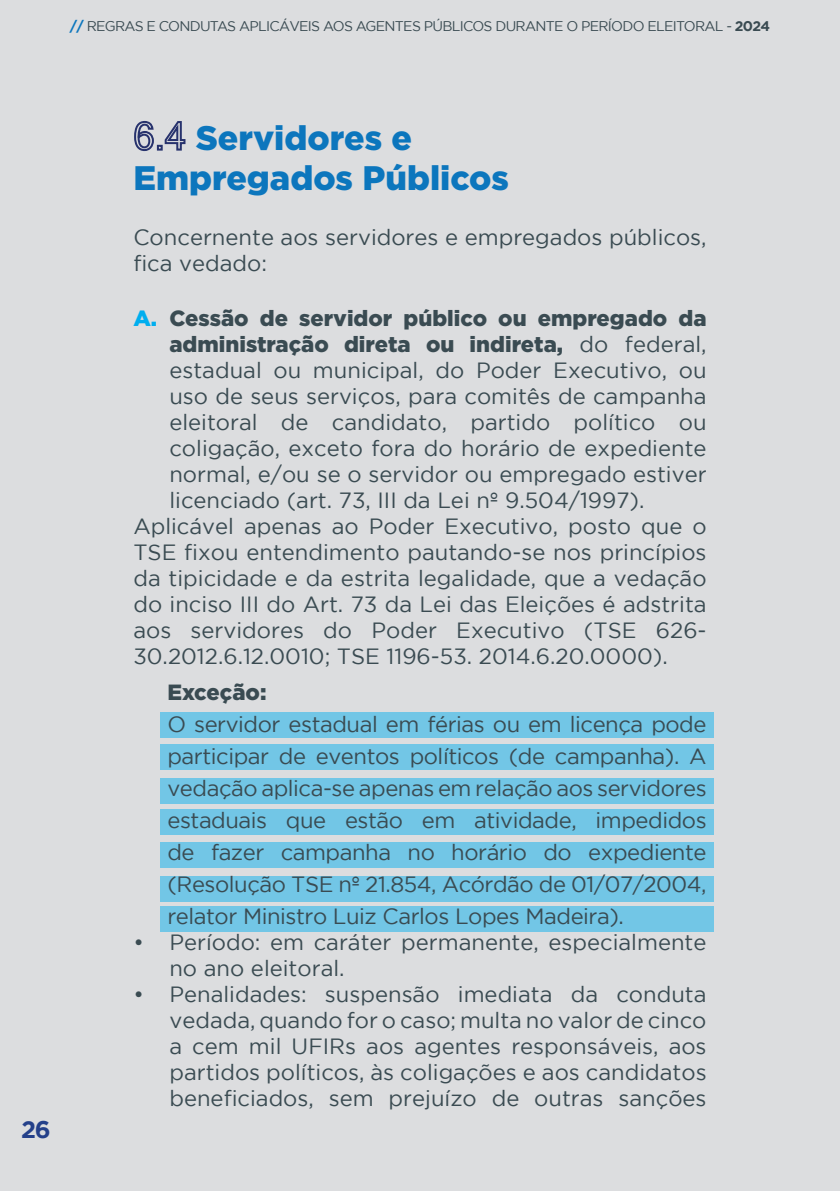
<style>
.page{position:relative;width:840px;height:1191px;background:#fff}
.page>*{position:absolute;margin:0;border:0;box-sizing:border-box;transform-origin:0 0}
.t1{font:900 34px "Gotham";color:#0c76bd}
.t2{font:700 24px "Gotham";color:#24408a}
.t3{font:22px/26px "Gotham";color:#3a4b52;text-align:justify}
.t4{font:900 22px "Gotham";color:#3a4b52}
.t5{font:14px "Gotham";letter-spacing:-.05em;color:#3a4b52}
.s1{font-weight:700;color:#0c76bd}
.s2{font-weight:700}
.s3{font-family:"Microsoft Sans Serif";font-weight:400;font-size:38px;color:#27326d}
.s4{font-weight:900;color:#00aeef}
.s5{font-weight:900}
</style>
<div class="page">
<div style="left:0;top:0;width:839px;height:1191px;background:#dcdddf"></div>
<div style="left:160px;top:711px;width:552px;height:26px;background:#72c6e6"></div>
<div style="left:160px;top:809px;width:552px;height:26px;background:#72c6e6"></div>
<div style="left:160px;top:906px;width:552px;height:26px;background:#72c6e6"></div>
<div style="left:160px;top:744px;width:552px;height:26px;background:#72c6e6"></div>
<div style="left:160px;top:842px;width:552px;height:25px;background:#72c6e6"></div>
<div style="left:160px;top:778px;width:552px;height:25px;background:#72c6e6"></div>
<div style="left:160px;top:876px;width:552px;height:25px;background:#72c6e6"></div>
<p class="t5" style="left:70px;top:18px;width:701px"><span class="s1">//</span> REGRAS E CONDUTAS APLICÁVEIS AOS AGENTES PÚBLICOS DURANTE O PERÍODO ELEITORAL - <span class="s2">2024</span></p>
<p class="t2" style="left:21px;top:1115px;width:31px">26</p>
<p class="t1" style="left:133px;top:118px;width:280px"><span class="s3">6.4</span> Servidores e</p>
<p class="t1" style="left:133px;top:159px;width:377px">Empregados Públicos</p>
<p class="t3" style="left:133px;top:224px;width:574px">Concernente aos servidores e empregados públicos, fica vedado:</p>
<p class="t3" style="left:169px;top:305px;width:538px;text-indent:-36px"><span class="s4">A.</span> <span class="s5">Cessão de servidor público ou empregado da administração direta ou indireta,</span> do federal, estadual ou municipal, do Poder Executivo, ou uso de seus serviços, para comitês de campanha eleitoral de candidato, partido político ou coligação, exceto fora do horário de expediente normal, e/ou se o servidor ou empregado estiver licenciado (art. 73, III da Lei nº 9.504/1997).</p>
<p class="t3" style="left:133px;top:513px;width:574px">Aplicável apenas ao Poder Executivo, posto que o TSE fixou entendimento pautando-se nos princípios da tipicidade e da estrita legalidade, que a vedação do inciso III do Art. 73 da Lei das Eleições é adstrita aos servidores do Poder Executivo (TSE 626- 30.2012.6.12.0010; TSE 1196-53. 2014.6.20.0000).</p>
<p class="t4" style="left:167px;top:679px;width:100px">Exceção:</p>
<p class="t3" style="left:167px;top:708px;width:540px;line-height:32px">O servidor estadual em férias ou em licença pode participar de eventos políticos (de campanha). A vedação aplica-se apenas em relação aos servidores estaduais que estão em atividade, impedidos de fazer campanha no horário do expediente (Resolução TSE nº 21.854, Acórdão de 01/07/2004, relator Ministro Luiz Carlos Lopes Madeira).</p>
<p class="t3" style="left:169px;top:929px;width:538px;text-indent:-36px">• Período: em caráter permanente, especialmente no ano eleitoral.</p>
<p class="t3" style="left:169px;top:981px;width:538px;text-indent:-36px">• Penalidades: suspensão imediata da conduta vedada, quando for o caso; multa no valor de cinco a cem mil UFIRs aos agentes responsáveis, aos partidos políticos, às coligações e aos candidatos beneficiados, sem prejuízo de outras sanções</p>
</div>
